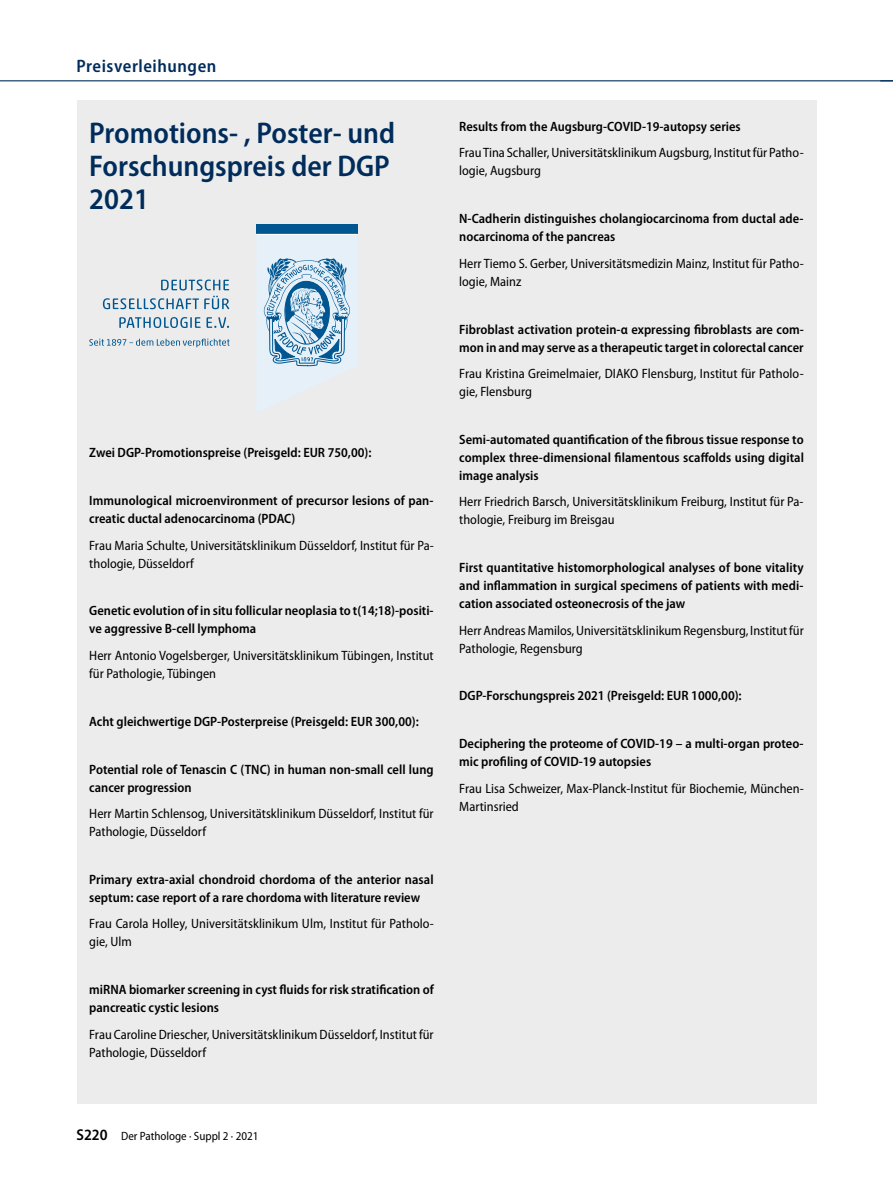
<style>
.page{position:relative;width:893px;height:1187px;background:#fff}
.page>*{position:absolute;margin:0;border:0;box-sizing:border-box;transform-origin:0 0}
.t1{font:600 semi-condensed 30px/33px "Myriad Pro";color:#002c5b}
.t2{font:600 semi-condensed 18px "Myriad Pro";letter-spacing:.03em;color:#002c5b}
.t3{font:600 semi-condensed 13.5px/18px "Myriad Pro";color:#000}
.t4{font:semi-condensed 13.5px/18px "Myriad Pro";color:#000}
.t5{font:semi-condensed 12px "Myriad Pro";color:#000}
.s1{font-weight:600;font-size:15.75px}
</style>
<div class="page">
<div style="left:77px;top:100px;width:739px;height:1003px;background:#ececec"></div>
<svg style="left:119px;top:317px;width:110px;height:11px"></svg>
<svg style="left:103px;top:296px;width:126px;height:13px"></svg>
<svg style="left:161px;top:279px;width:68px;height:11px"></svg>
<svg style="left:89px;top:338px;width:141px;height:9px"></svg>
<svg style="left:257px;top:235px;width:100px;height:177px"></svg>
<div style="left:256px;top:224px;width:101px;height:10px;background:#005690"></div>
<hr style="left:256px;top:234px;width:101px;height:1px;background:#fff">
<hr style="left:0;top:80px;width:893px;height:1px;background:#002c5b">
<svg style="left:880px;top:80px;width:13px;height:1px"></svg>
<h2 class="t2" style="left:77px;top:56px;width:141px">Preisverleihungen</h2>
<h1 class="t1" style="left:89px;top:117px;width:307px">Promotions- , Poster- und<br>Forschungspreis der DGP<br>2021</h1>
<p class="t3" style="left:89px;top:444px;width:284px">Zwei DGP-Promotionspreise (Preisgeld: EUR 750,00):</p>
<p class="t3" style="left:89px;top:491px;width:346px">Immunological microenvironment of precursor lesions of pan&shy;creatic ductal adenocarcinoma (PDAC)</p>
<p class="t4" style="left:89px;top:536px;width:346px">Frau Maria Schulte, Universitätsklinikum Düsseldorf, Institut für Pa&shy;thologie, Düsseldorf</p>
<p class="t3" style="left:89px;top:602px;width:346px">Genetic evolution of in situ follicular neoplasia to t(14;18)-positi&shy;ve aggressive B-cell lymphoma</p>
<p class="t4" style="left:89px;top:646px;width:346px">Herr Antonio Vogelsberger, Universitätsklinikum Tübingen, Institut für Pathologie, Tübingen</p>
<p class="t3" style="left:89px;top:712px;width:331px">Acht gleichwertige DGP-Posterpreise (Preisgeld: EUR 300,00):</p>
<p class="t3" style="left:89px;top:760px;width:346px">Potential role of Tenascin C (TNC) in human non-small cell lung cancer progression</p>
<p class="t4" style="left:89px;top:804px;width:346px">Herr Martin Schlensog, Universitätsklinikum Düsseldorf, Institut für<br>Pathologie, Düsseldorf</p>
<p class="t3" style="left:89px;top:870px;width:346px">Primary extra-axial chondroid chordoma of the anterior nasal septum: case report of a rare chordoma with literature review</p>
<p class="t4" style="left:89px;top:915px;width:346px">Frau Carola Holley, Universitätsklinikum Ulm, Institut für Patholo&shy;gie, Ulm</p>
<p class="t3" style="left:89px;top:980px;width:346px">miRNA biomarker screening in cyst fluids for risk stratification of pancreatic cystic lesions</p>
<p class="t4" style="left:89px;top:1025px;width:346px">Frau Caroline Driescher, Universitätsklinikum Düsseldorf, Institut für<br>Pathologie, Düsseldorf</p>
<p class="t3" style="left:459px;top:118px;width:283px">Results from the Augsburg-COVID-19-autopsy series</p>
<p class="t4" style="left:459px;top:144px;width:346px">Frau Tina Schaller, Universitätsklinikum Augsburg, Institut für Patho&shy;logie, Augsburg</p>
<p class="t3" style="left:459px;top:210px;width:346px">N-Cadherin distinguishes cholangiocarcinoma from ductal ade&shy;nocarcinoma of the pancreas</p>
<p class="t4" style="left:459px;top:254px;width:346px">Herr Tiemo S. Gerber, Universitätsmedizin Mainz, Institut für Patho&shy;logie, Mainz</p>
<p class="t3" style="left:459px;top:320px;width:346px">Fibroblast activation protein-α expressing fibroblasts are com&shy;mon in and may serve as a therapeutic target in colorectal cancer</p>
<p class="t4" style="left:459px;top:365px;width:346px">Frau Kristina Greimelmaier, DIAKO Flensburg, Institut für Patholo&shy;gie, Flensburg</p>
<p class="t3" style="left:459px;top:430px;width:346px;text-align:justify">Semi-automated quantification of the fibrous tissue response to complex three-dimensional filamentous scaffolds using digital image analysis</p>
<p class="t4" style="left:459px;top:493px;width:346px">Herr Friedrich Barsch, Universitätsklinikum Freiburg, Institut für Pa&shy;thologie, Freiburg im Breisgau</p>
<p class="t3" style="left:459px;top:559px;width:346px;text-align:justify">First quantitative histomorphological analyses of bone vitality and inflammation in surgical specimens of patients with medi&shy;cation associated osteonecrosis of the jaw</p>
<p class="t4" style="left:459px;top:621px;width:346px">Herr Andreas Mamilos, Universitätsklinikum Regensburg, Institut für<br>Pathologie, Regensburg</p>
<p class="t3" style="left:459px;top:687px;width:284px">DGP-Forschungspreis 2021 (Preisgeld: EUR 1000,00):</p>
<p class="t3" style="left:459px;top:735px;width:346px">Deciphering the proteome of COVID-19 – a multi-organ proteo&shy;mic profiling of COVID-19 autopsies</p>
<p class="t4" style="left:459px;top:779px;width:346px">Frau Lisa Schweizer, Max-Planck-Institut für Biochemie, München-<br>Martinsried</p>
<p class="t5" style="left:77px;top:1129px;width:184px"><span class="s1">S220</span> Der Pathologe · Suppl 2 · 2021</p>
</div>
